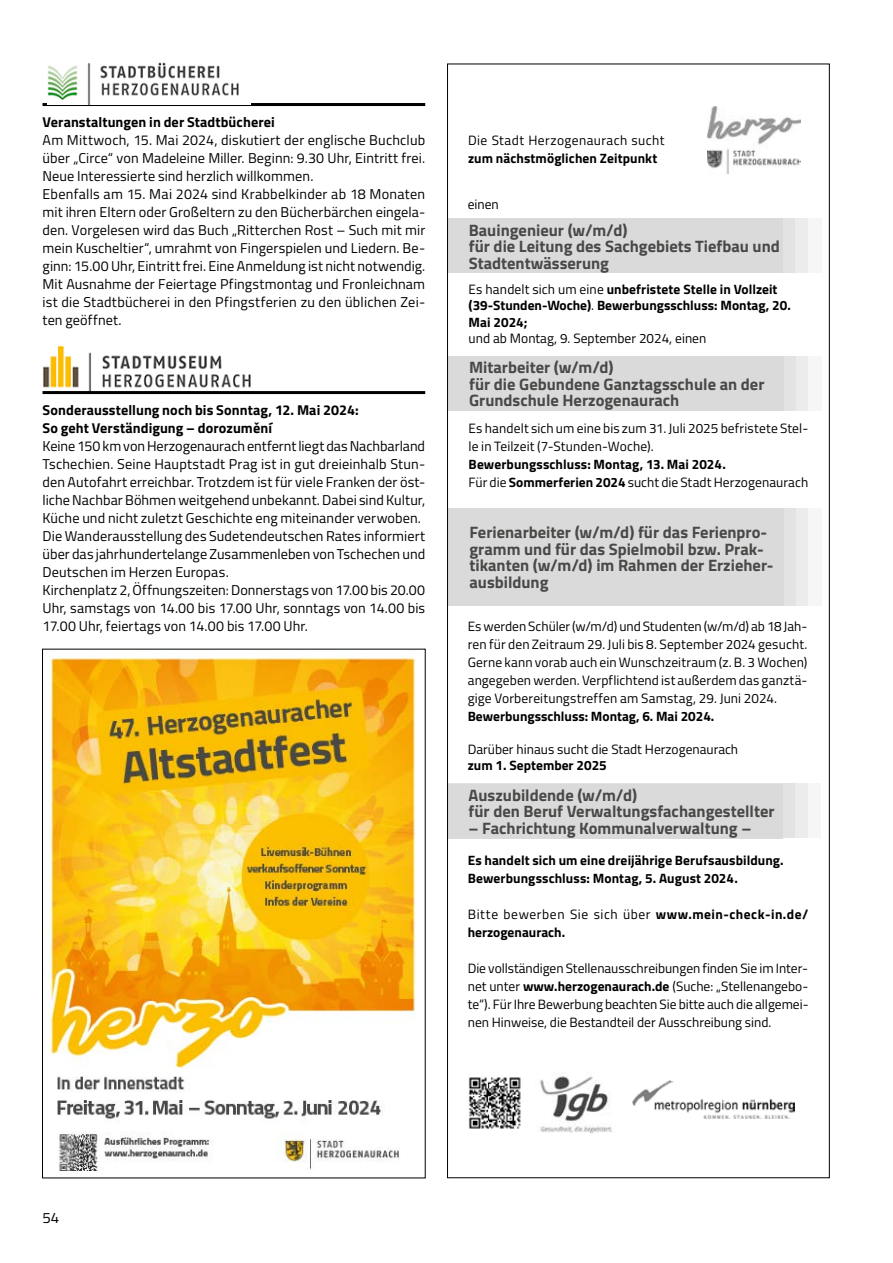
<style>
.page{position:relative;width:893px;height:1263px;background:#fff}
.page>*{position:absolute;margin:0;border:0;box-sizing:border-box;transform-origin:0 0}
.t1{font:700 16.5px/16.5px "Titillium";color:#494948}
.t2{font:15px "Titillium";color:#000}
.t3{font:14.25px/18px "Titillium";letter-spacing:.005em;color:#000}
.t4{font:700 14.25px/18px "Titillium";letter-spacing:.005em;color:#000}
.t5{font:13.5px/18px "Titillium";color:#000;text-align:justify}
.t6{font:700 13.5px/18px "Titillium";color:#000}
.t7{font:13.5px "Titillium";letter-spacing:.03em;color:#000}
.s1{font-weight:400}
.s2{font-weight:700}
</style>
<div class="page">
<div style="left:457px;top:508px;width:365px;height:97px;background:#f6f6f6"></div>
<div style="left:452px;top:508px;width:356px;height:97px;background:#ececed"></div>
<div style="left:448px;top:508px;width:347px;height:97px;background:#e3e3e3"></div>
<div style="left:448px;top:508px;width:335px;height:97px;background:#dadada"></div>
<img style="left:468px;top:1077px;width:53px;height:52px">
<img style="left:540px;top:1073px;width:72px;height:61px">
<img style="left:633px;top:1080px;width:161px;height:39px">
<img style="left:708px;top:107px;width:92px;height:66px">
<div style="left:457px;top:218px;width:364px;height:55px;background:#f6f6f6"></div>
<div style="left:452px;top:218px;width:356px;height:55px;background:#ececed"></div>
<div style="left:448px;top:218px;width:347px;height:55px;background:#e3e3e3"></div>
<div style="left:448px;top:219px;width:335px;height:54px;background:#dadada"></div>
<div style="left:457px;top:356px;width:365px;height:55px;background:#f6f6f6"></div>
<div style="left:452px;top:356px;width:356px;height:55px;background:#ececed"></div>
<div style="left:448px;top:356px;width:347px;height:55px;background:#e3e3e3"></div>
<div style="left:448px;top:356px;width:335px;height:55px;background:#dadada"></div>
<div style="left:457px;top:783px;width:364px;height:55px;background:#f6f6f6"></div>
<div style="left:451px;top:783px;width:356px;height:55px;background:#ececed"></div>
<div style="left:447px;top:783px;width:348px;height:55px;background:#e3e3e3"></div>
<div style="left:447px;top:784px;width:336px;height:54px;background:#dadada"></div>
<hr style="left:43px;top:103px;width:382px;height:3px;background:#000">
<img style="left:48px;top:62px;width:202px;height:42px">
<img style="left:43px;top:345px;width:208px;height:46px">
<hr style="left:43px;top:391px;width:382px;height:3px;background:#000">
<img style="left:48px;top:655px;width:368px;height:516px">
<p class="t4" style="left:43px;top:113px;width:234px">Veranstaltungen in der Stadtbücherei</p>
<p class="t3" style="left:43px;top:131px;width:384px">Am Mittwoch, 15. Mai 2024, diskutiert der englische Buchclub über „Circe“ von Madeleine Miller. Beginn: 9.30 Uhr, Eintritt frei.<br>Neue Interessierte sind herzlich willkommen.<br>Ebenfalls am 15. Mai 2024 sind Krabbelkinder ab 18 Monaten mit ihren Eltern oder Großeltern zu den Bücherbärchen eingela&shy;den. Vorgelesen wird das Buch „Ritterchen Rost – Such mit mir mein Kuscheltier“, umrahmt von Fingerspielen und Liedern. Be&shy;ginn: 15.00 Uhr, Eintritt frei. Eine Anmeldung ist nicht notwendig.<br>Mit Ausnahme der Feiertage Pfingstmontag und Fronleichnam ist die Stadtbücherei in den Pfingstferien zu den üblichen Zei&shy;ten geöffnet.</p>
<p class="t4" style="left:43px;top:401px;width:318px">Sonderausstellung noch bis Sonntag, 12. Mai 2024:<br>So geht Verständigung – dorozumění</p>
<p class="t3" style="left:43px;top:437px;width:384px">Keine 150 km von Herzogenaurach entfernt liegt das Nachbarland Tschechien. Seine Hauptstadt Prag ist in gut dreieinhalb Stun&shy;den Autofahrt erreichbar. Trotzdem ist für viele Franken der öst&shy;liche Nachbar Böhmen weitgehend unbekannt. Dabei sind Kultur, Küche und nicht zuletzt Geschichte eng miteinander verwoben.<br>Die Wanderausstellung des Sudetendeutschen Rates informiert über das jahrhundertelange Zusammenleben von Tschechen und Deutschen im Herzen Europas.<br>Kirchenplatz 2, Öffnungszeiten: Donnerstags von 17.00 bis 20.00<br>Uhr, samstags von 14.00 bis 17.00 Uhr, sonntags von 14.00 bis 17.00 Uhr, feiertags von 14.00 bis 17.00 Uhr.</p>
<p class="t7" style="left:468px;top:131px;width:198px">Die Stadt Herzogenaurach sucht</p>
<p class="t6" style="left:468px;top:149px;width:191px">zum nächstmöglichen Zeitpunkt</p>
<p class="t5" style="left:468px;top:194px;width:33px">einen</p>
<p class="t1" style="left:469px;top:221px;width:313px">Bauingenieur (w/m/d)<br>für die Leitung des Sachgebiets Tiefbau und<br>Stadtentwässerung</p>
<p class="t6" style="left:469px;top:281px;width:324px;line-height:16.2px"><span class="s1">Es handelt sich um eine</span> unbefristete Stelle in Vollzeit (39-Stunden-Woche)<span class="s1">.</span> Bewerbungsschluss: Montag, 20.<br>Mai 2024;</p>
<p class="t5" style="left:469px;top:328px;width:239px">und ab Montag, 9. September 2024, einen</p>
<p class="t1" style="left:469px;top:358px;width:297px">Mitarbeiter (w/m/d)<br>für die Gebundene Ganztagsschule an der<br>Grundschule Herzogenaurach</p>
<p class="t5" style="left:469px;top:419px;width:341px">Es handelt sich um eine bis zum 31. Juli 2025 befristete Stel&shy;le in Teilzeit (7-Stunden-Woche).</p>
<p class="t6" style="left:469px;top:455px;width:341px">Bewerbungsschluss: Montag, 13. Mai 2024.<br><span class="s1">Für die</span> Sommerferien 2024 <span class="s1">sucht die Stadt Herzogenaurach</span></p>
<p class="t1" style="left:469px;top:523px;width:305px">Ferienarbeiter (w/m/d) für das Ferienpro&shy;gramm und für das Spielmobil bzw. Prak&shy;tikanten (w/m/d) im Rahmen der Erzieher&shy;ausbildung</p>
<p class="t5" style="left:468px;top:617px;width:341px">Es werden Schüler (w/m/d) und Studenten (w/m/d) ab 18 Jah&shy;ren für den Zeitraum 29. Juli bis 8. September 2024 gesucht.<br>Gerne kann vorab auch ein Wunschzeitraum (z. B. 3 Wochen) angegeben werden. Verpflichtend ist außerdem das ganztä&shy;gige Vorbereitungstreffen am Samstag, 29. Juni 2024.</p>
<p class="t6" style="left:468px;top:707px;width:248px">Bewerbungsschluss: Montag, 6. Mai 2024.</p>
<p class="t5" style="left:468px;top:739px;width:272px">Darüber hinaus sucht die Stadt Herzogenaurach</p>
<p class="t6" style="left:468px;top:755px;width:141px">zum 1. September 2025</p>
<p class="t1" style="left:469px;top:786px;width:308px">Auszubildende (w/m/d)<br>für den Beruf Verwaltungsfachangestellter</p>
<p class="t1" style="left:469px;top:819px;width:284px">– Fachrichtung Kommunalverwaltung –</p>
<p class="t6" style="left:468px;top:851px;width:317px">Es handelt sich um eine dreijährige Berufsausbildung.<br>Bewerbungsschluss: Montag, 5. August 2024.</p>
<p class="t6" style="left:468px;top:905px;width:342px"><span class="s1">Bitte bewerben Sie sich über</span> www.mein-check-in.de/ herzogenaurach.</p>
<p class="t5" style="left:468px;top:959px;width:342px">Die vollständigen Stellenausschreibungen finden Sie im Inter&shy;net unter <span class="s2">www.herzogenaurach.de</span> (Suche: „Stellenangebo&shy;te“). Für Ihre Bewerbung beachten Sie bitte auch die allgemei&shy;nen Hinweise, die Bestandteil der Ausschreibung sind.</p>
<p class="t2" style="left:43px;top:1206px;width:18px">54</p>
</div>
